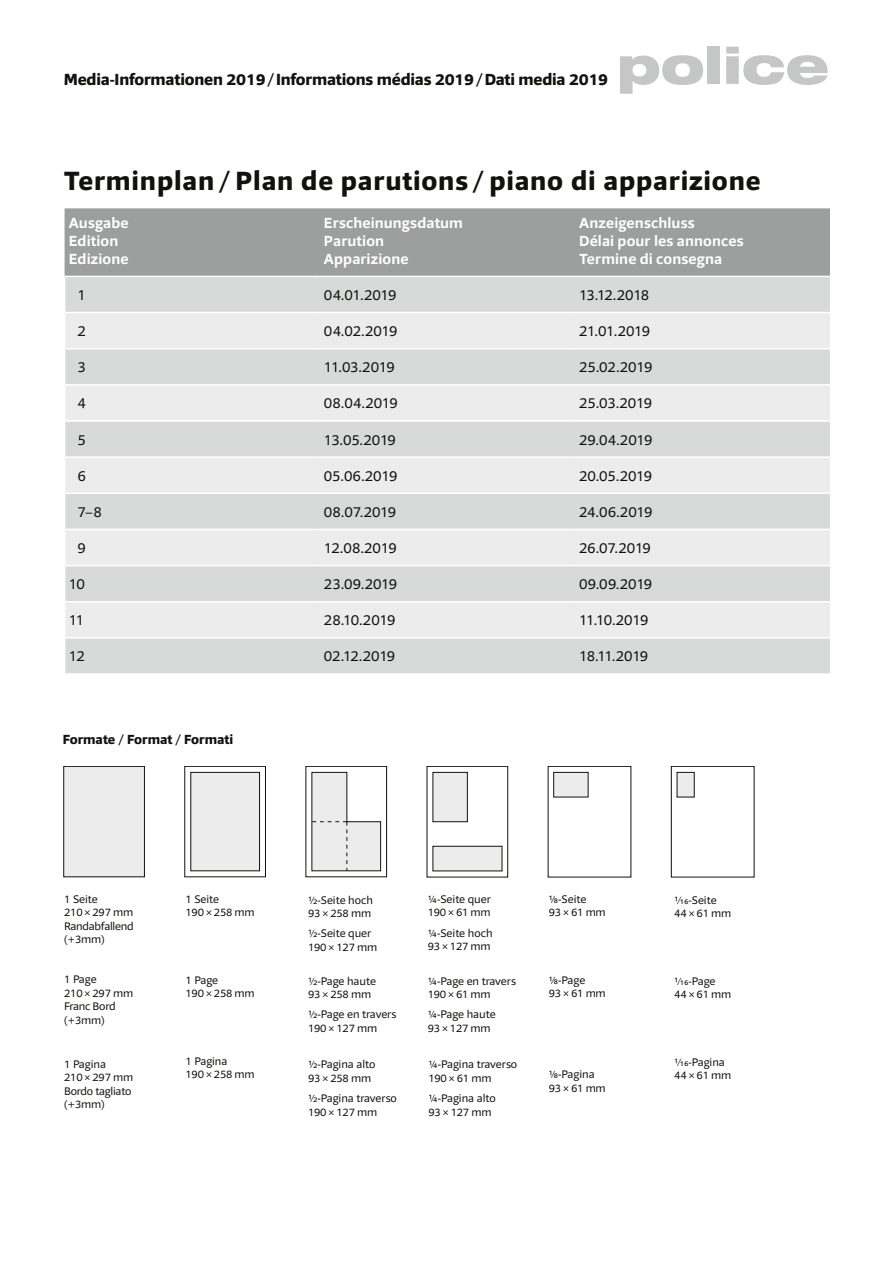
<style>
.page{position:relative;width:893px;height:1263px;background:#fff}
.page>*{position:absolute;margin:0;border:0;box-sizing:border-box;transform-origin:0 0}
.t1{font:900 expanded 50.4px "Helvetica Neue LT Std";color:#c5c7c7}
.t2{font:800 27px "Foro Sans";letter-spacing:.03em;color:#12120d}
.t3{font:800 16.5px "Foro Sans";letter-spacing:-.01em;color:#12120d}
.t4{font:15px "Foro Sans";letter-spacing:-.005em;color:#12120d}
.t5{font:700 15px/18px "Foro Sans";letter-spacing:.01em;color:#fff}
.t6{font:800 13.5px "Foro Sans";color:#12120d}
.t7{font:11.25px/13.5px "Foro Sans";letter-spacing:-.02em;color:#12120d}
.t8{font:11.25px/13.5px "Foro Sans";color:#12120d}
</style>
<div class="page">
<div style="left:65px;top:208px;width:765px;height:68px;background:#9d9e9e"></div>
<div style="left:65px;top:277px;width:765px;height:396px;background:#d8dada"></div>
<svg style="left:65px;top:313px;width:765px;height:324px;background:#e3e4e4"></svg>
<hr style="left:64px;top:312px;width:256px;height:1px;background:#fff">
<hr style="left:320px;top:312px;width:255px;height:1px;background:#fff">
<hr style="left:575px;top:312px;width:255px;height:1px;background:#fff">
<hr style="left:64px;top:348px;width:256px;height:1px;background:#fff">
<hr style="left:320px;top:348px;width:255px;height:1px;background:#fff">
<hr style="left:575px;top:348px;width:255px;height:1px;background:#fff">
<hr style="left:64px;top:384px;width:256px;height:2px;background:#fff">
<hr style="left:320px;top:384px;width:255px;height:2px;background:#fff">
<hr style="left:575px;top:384px;width:255px;height:2px;background:#fff">
<hr style="left:64px;top:420px;width:256px;height:2px;background:#fff">
<hr style="left:320px;top:420px;width:255px;height:2px;background:#fff">
<hr style="left:575px;top:420px;width:255px;height:2px;background:#fff">
<hr style="left:64px;top:456px;width:256px;height:2px;background:#fff">
<hr style="left:320px;top:456px;width:255px;height:2px;background:#fff">
<hr style="left:575px;top:456px;width:255px;height:2px;background:#fff">
<hr style="left:64px;top:492px;width:256px;height:2px;background:#fff">
<hr style="left:320px;top:492px;width:255px;height:2px;background:#fff">
<hr style="left:575px;top:492px;width:255px;height:2px;background:#fff">
<hr style="left:64px;top:529px;width:256px;height:1px;background:#fff">
<hr style="left:320px;top:529px;width:255px;height:1px;background:#fff">
<hr style="left:575px;top:529px;width:255px;height:1px;background:#fff">
<hr style="left:64px;top:565px;width:256px;height:1px;background:#fff">
<hr style="left:320px;top:565px;width:255px;height:1px;background:#fff">
<hr style="left:575px;top:565px;width:255px;height:1px;background:#fff">
<hr style="left:64px;top:601px;width:256px;height:1px;background:#fff">
<hr style="left:320px;top:601px;width:255px;height:1px;background:#fff">
<hr style="left:575px;top:601px;width:255px;height:1px;background:#fff">
<hr style="left:64px;top:637px;width:256px;height:2px;background:#fff">
<hr style="left:320px;top:637px;width:255px;height:2px;background:#fff">
<hr style="left:575px;top:637px;width:255px;height:2px;background:#fff">
<svg style="left:63px;top:766px;width:569px;height:111px"></svg>
<svg style="left:311px;top:772px;width:70px;height:99px"></svg>
<div style="left:671px;top:766px;width:83px;height:111px;border:1px solid #12120d"></div>
<div style="left:190px;top:772px;width:70px;height:99px;background:#ececec;border:1px solid #12120d"></div>
<div style="left:433px;top:772px;width:35px;height:50px;background:#ececec;border:1px solid #12120d"></div>
<div style="left:553px;top:772px;width:35px;height:25px;background:#ececec;border:1px solid #12120d"></div>
<div style="left:677px;top:772px;width:18px;height:25px;background:#ececec;border:1px solid #12120d"></div>
<div style="left:433px;top:846px;width:69px;height:25px;background:#ececec;border:1px solid #12120d"></div>
<h3 class="t3" style="left:64px;top:69px;width:546px">Media-Informationen 2019/Informations médias 2019/Dati media 2019</h3>
<h1 class="t1" style="left:617px;top:33px;width:214px">police</h1>
<h2 class="t2" style="left:64px;top:163px;width:698px">Terminplan / Plan de parutions / piano di apparizione</h2>
<h3 class="t5" style="left:69px;top:214px;width:61px">Ausgabe<br>Edition<br>Edizione</h3>
<h3 class="t5" style="left:324px;top:214px;width:141px">Erscheinungsdatum<br>Parution<br>Apparizione</h3>
<h3 class="t5" style="left:579px;top:214px;width:166px">Anzeigenschluss<br>Délai pour les annonces<br>Termine di consegna</h3>
<h3 class="t4" style="left:77px;top:285px;width:10px">1</h3>
<h3 class="t4" style="left:324px;top:285px;width:74px">04.01.2019</h3>
<h3 class="t4" style="left:579px;top:285px;width:72px">13.12.2018</h3>
<h3 class="t4" style="left:77px;top:322px;width:10px">2</h3>
<h3 class="t4" style="left:324px;top:322px;width:75px">04.02.2019</h3>
<h3 class="t4" style="left:579px;top:322px;width:73px">21.01.2019</h3>
<h3 class="t4" style="left:77px;top:358px;width:10px">3</h3>
<h3 class="t4" style="left:324px;top:358px;width:72px">11.03.2019</h3>
<h3 class="t4" style="left:579px;top:358px;width:75px">25.02.2019</h3>
<h3 class="t4" style="left:77px;top:394px;width:10px">4</h3>
<h3 class="t4" style="left:324px;top:394px;width:75px">08.04.2019</h3>
<h3 class="t4" style="left:579px;top:394px;width:75px">25.03.2019</h3>
<h3 class="t4" style="left:77px;top:430px;width:10px">5</h3>
<h3 class="t4" style="left:324px;top:430px;width:74px">13.05.2019</h3>
<h3 class="t4" style="left:579px;top:430px;width:75px">29.04.2019</h3>
<h3 class="t4" style="left:77px;top:466px;width:10px">6</h3>
<h3 class="t4" style="left:324px;top:466px;width:75px">05.06.2019</h3>
<h3 class="t4" style="left:579px;top:466px;width:75px">20.05.2019</h3>
<h3 class="t4" style="left:77px;top:502px;width:26px">7–8</h3>
<h3 class="t4" style="left:324px;top:502px;width:74px">08.07.2019</h3>
<h3 class="t4" style="left:579px;top:502px;width:75px">24.06.2019</h3>
<h3 class="t4" style="left:77px;top:538px;width:10px">9</h3>
<h3 class="t4" style="left:324px;top:538px;width:74px">12.08.2019</h3>
<h3 class="t4" style="left:579px;top:538px;width:73px">26.07.2019</h3>
<h3 class="t4" style="left:69px;top:575px;width:18px">10</h3>
<h3 class="t4" style="left:324px;top:575px;width:75px">23.09.2019</h3>
<h3 class="t4" style="left:579px;top:575px;width:75px">09.09.2019</h3>
<h3 class="t4" style="left:69px;top:611px;width:17px">11</h3>
<h3 class="t4" style="left:324px;top:611px;width:73px">28.10.2019</h3>
<h3 class="t4" style="left:579px;top:611px;width:71px">11.10.2019</h3>
<h3 class="t4" style="left:69px;top:647px;width:17px">12</h3>
<h3 class="t4" style="left:324px;top:647px;width:73px">02.12.2019</h3>
<h3 class="t4" style="left:579px;top:647px;width:71px">18.11.2019</h3>
<p class="t6" style="left:63px;top:730px;width:172px">Formate / Format / Formati</p>
<p class="t7" style="left:64px;top:892px;width:71px">1 Seite<br>210×297 mm<br>Randabfallend (+3mm)</p>
<p class="t7" style="left:64px;top:972px;width:71px">1 Page<br>210×297 mm<br>Franc Bord (+3mm)</p>
<p class="t7" style="left:64px;top:1057px;width:71px">1 Pagina<br>210×297 mm<br>Bordo tagliato (+3mm)</p>
<p class="t7" style="left:185px;top:892px;width:71px">1 Seite<br>190×258 mm</p>
<p class="t7" style="left:185px;top:973px;width:71px">1 Page<br>190×258 mm</p>
<p class="t7" style="left:185px;top:1054px;width:71px">1 Pagina<br>190×258 mm</p>
<p class="t8" style="left:308px;top:893px;width:66px">1/2-Seite hoch<br>93×258 mm</p>
<p class="t8" style="left:308px;top:926px;width:71px">1/2-Seite quer<br>190×127 mm</p>
<p class="t8" style="left:308px;top:974px;width:69px">1/2-Page haute<br>93×258 mm</p>
<p class="t7" style="left:308px;top:1008px;width:90px">1/2-Page en travers<br>190×127 mm</p>
<p class="t8" style="left:308px;top:1058px;width:69px">1/2-Pagina alto<br>93×258 mm</p>
<p class="t7" style="left:308px;top:1091px;width:90px">1/2-Pagina traverso<br>190×127 mm</p>
<p class="t8" style="left:428px;top:892px;width:65px">1/4-Seite quer<br>190×61 mm</p>
<p class="t8" style="left:428px;top:926px;width:66px">1/4-Seite hoch<br>93×127 mm</p>
<p class="t7" style="left:428px;top:974px;width:90px">1/4-Page en travers<br>190×61 mm</p>
<p class="t8" style="left:428px;top:1008px;width:69px">1/4-Page haute<br>93×127 mm</p>
<p class="t7" style="left:428px;top:1058px;width:90px">1/4-Pagina traverso<br>190×61 mm</p>
<p class="t8" style="left:428px;top:1091px;width:69px">1/4-Pagina alto<br>93×127 mm</p>
<p class="t8" style="left:549px;top:892px;width:58px">1/8-Seite<br>93×61 mm</p>
<p class="t7" style="left:549px;top:973px;width:58px">1/8-Page<br>93×61 mm</p>
<p class="t8" style="left:549px;top:1067px;width:58px">1/8-Pagina<br>93×61 mm</p>
<p class="t8" style="left:674px;top:893px;width:58px">1/16-Seite<br>44×61 mm</p>
<p class="t7" style="left:674px;top:974px;width:58px">1/16-Page<br>44×61 mm</p>
<p class="t8" style="left:674px;top:1055px;width:58px">1/16-Pagina<br>44×61 mm</p>
</div>
